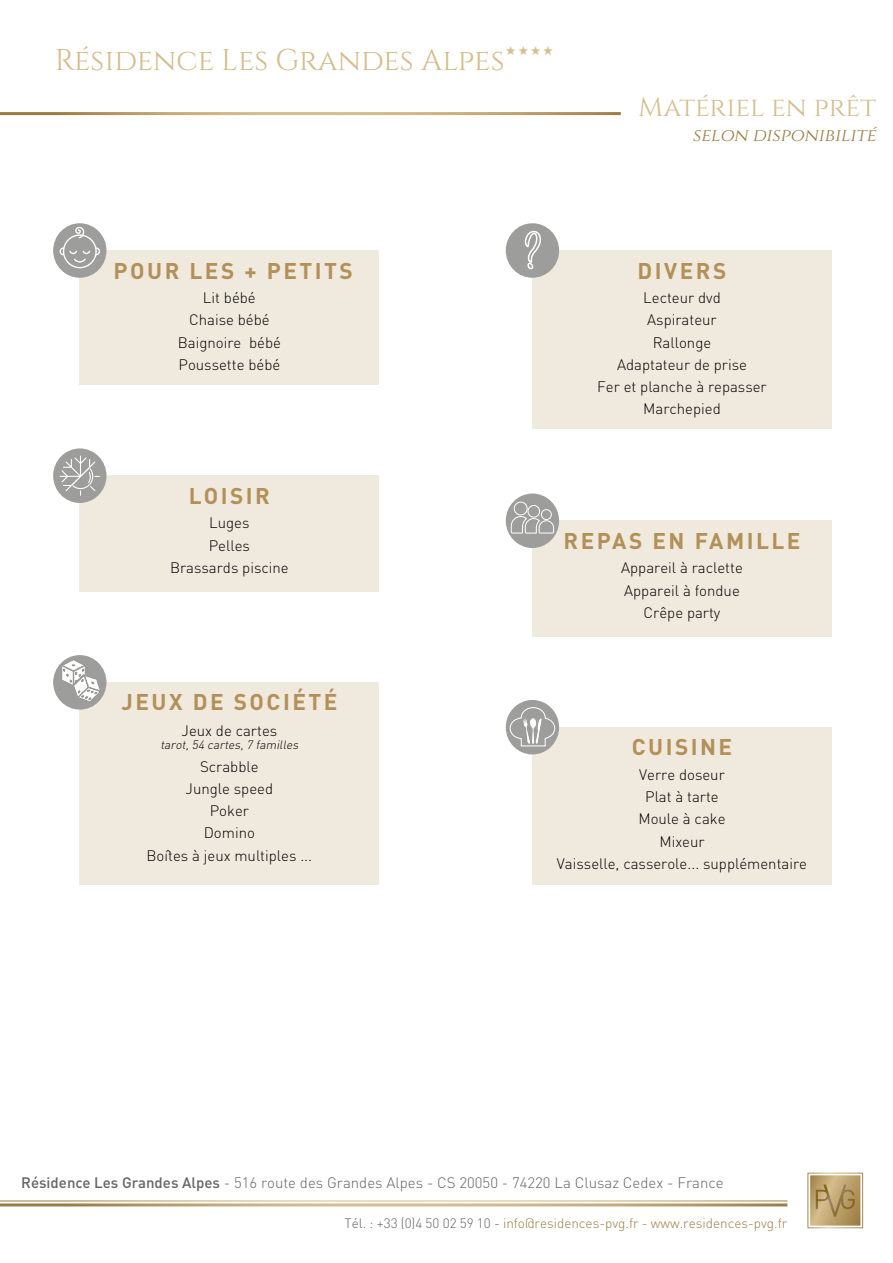
<style>
.page{position:relative;width:893px;height:1263px;background:#fff}
.page>*{position:absolute;margin:0;border:0;box-sizing:border-box;transform-origin:0 0}
.t1{font:30px "Cinzel";color:#d5bd8d}
.t2{font:27px "Cinzel";color:#d5bd8d}
.t3{font:700 22.5px "DIN";letter-spacing:.11em;color:#b39057}
.t4{font:italic 18px "Cinzel";color:#9a7b42}
.t5{font:300 15px/22.2px "DIN";color:#000;text-align:center}
.t6{font:300 15px "DIN";color:#646363}
.t7{font:300 13.5px "DIN";color:#9a7b42}
.t8{font:italic 300 12px "DIN";color:#000}
.s1{font-weight:500}
.s2{color:#646363}
</style>
<div class="page">
<svg style="left:807px;top:1173px;width:56px;height:55px"></svg>
<div style="left:80px;top:250px;width:299px;height:135px;background:#f0e9de"></div>
<div style="left:53px;top:223px;width:53px;height:55px;background:#9d9d9c;border-radius:50%"></div>
<svg style="left:60px;top:226px;width:40px;height:42px"></svg>
<div style="left:80px;top:476px;width:299px;height:116px;background:#f0e9de"></div>
<div style="left:53px;top:448px;width:53px;height:55px;background:#9d9d9c;border-radius:50%"></div>
<svg style="left:60px;top:455px;width:40px;height:41px"></svg>
<div style="left:80px;top:682px;width:299px;height:203px;background:#f0e9de"></div>
<div style="left:53px;top:655px;width:53px;height:55px;background:#9d9d9c;border-radius:50%"></div>
<img style="left:61px;top:660px;width:40px;height:41px">
<div style="left:532px;top:250px;width:300px;height:179px;background:#f0e9de"></div>
<div style="left:506px;top:223px;width:53px;height:55px;background:#9d9d9c;border-radius:50%"></div>
<div style="left:532px;top:521px;width:300px;height:116px;background:#f0e9de"></div>
<div style="left:506px;top:493px;width:53px;height:55px;background:#9d9d9c;border-radius:50%"></div>
<div style="left:514px;top:502px;width:13px;height:13px;border:1px solid #fff;border-radius:50%"></div>
<svg style="left:510px;top:505px;width:44px;height:29px"></svg>
<div style="left:532px;top:727px;width:300px;height:158px;background:#f0e9de"></div>
<div style="left:506px;top:700px;width:53px;height:54px;background:#9d9d9c;border-radius:50%"></div>
<svg style="left:509px;top:707px;width:47px;height:40px"></svg>
<h1 class="t1" style="left:55px;top:43px;width:451px">Résidence Les Grandes Alpes</h1>
<h3 class="t3" style="left:114px;top:256px;width:241px">POUR LES + PETITS</h3>
<p class="t5" style="left:178px;top:286px;width:105px">Lit bébé<br>Chaise bébé<br>Baignoire bébé<br>Poussette bébé</p>
<h3 class="t3" style="left:189px;top:481px;width:82px">LOISIR</h3>
<p class="t5" style="left:170px;top:512px;width:120px">Luges<br>Pelles<br>Brassards piscine</p>
<h3 class="t3" style="left:121px;top:687px;width:217px">JEUX DE SOCIÉTÉ</h3>
<p class="t5" style="left:182px;top:719px;width:97px">Jeux de cartes</p>
<p class="t8" style="left:160px;top:738px;width:142px">tarot,54 cartes,7 familles</p>
<p class="t5" style="left:147px;top:755px;width:167px">Scrabble<br>Jungle speed<br>Poker<br>Domino<br>Boîtes à jeux multiples ...</p>
<h2 class="t2" style="left:638px;top:92px;width:239px">Matériel en prêt</h2>
<p class="t4" style="left:692px;top:124px;width:189px">SELON DISPONIBILITÉ</p>
<h3 class="t3" style="left:638px;top:256px;width:90px">DIVERS</h3>
<p class="t5" style="left:597px;top:286px;width:171px">Lecteur dvd<br>Aspirateur<br>Rallonge<br>Adaptateur de prise<br>Fer et planche à repasser<br>Marchepied</p>
<h3 class="t3" style="left:563px;top:526px;width:239px">REPAS EN FAMILLE</h3>
<p class="t5" style="left:621px;top:557px;width:123px">Appareil à raclette<br>Appareil à fondue<br>Crêpe party</p>
<h3 class="t3" style="left:632px;top:732px;width:102px">CUISINE</h3>
<p class="t5" style="left:557px;top:763px;width:252px">Verre doseur<br>Plat à tarte<br>Moule à cake<br>Mixeur<br>Vaisselle, casserole... supplémentaire</p>
<p class="t6" style="left:21px;top:1173px;width:704px"><span class="s1">Résidence Les Grandes Alpes</span> - 516 route des Grandes Alpes - CS 20050 - 74220 La Clusaz Cedex - France</p>
<p class="t7" style="left:345px;top:1215px;width:444px"><span class="s2">Tél. : +33 (0)4 50 02 59 10 -</span> info@residences-pvg.fr - www.residences-pvg.fr</p>
</div>
